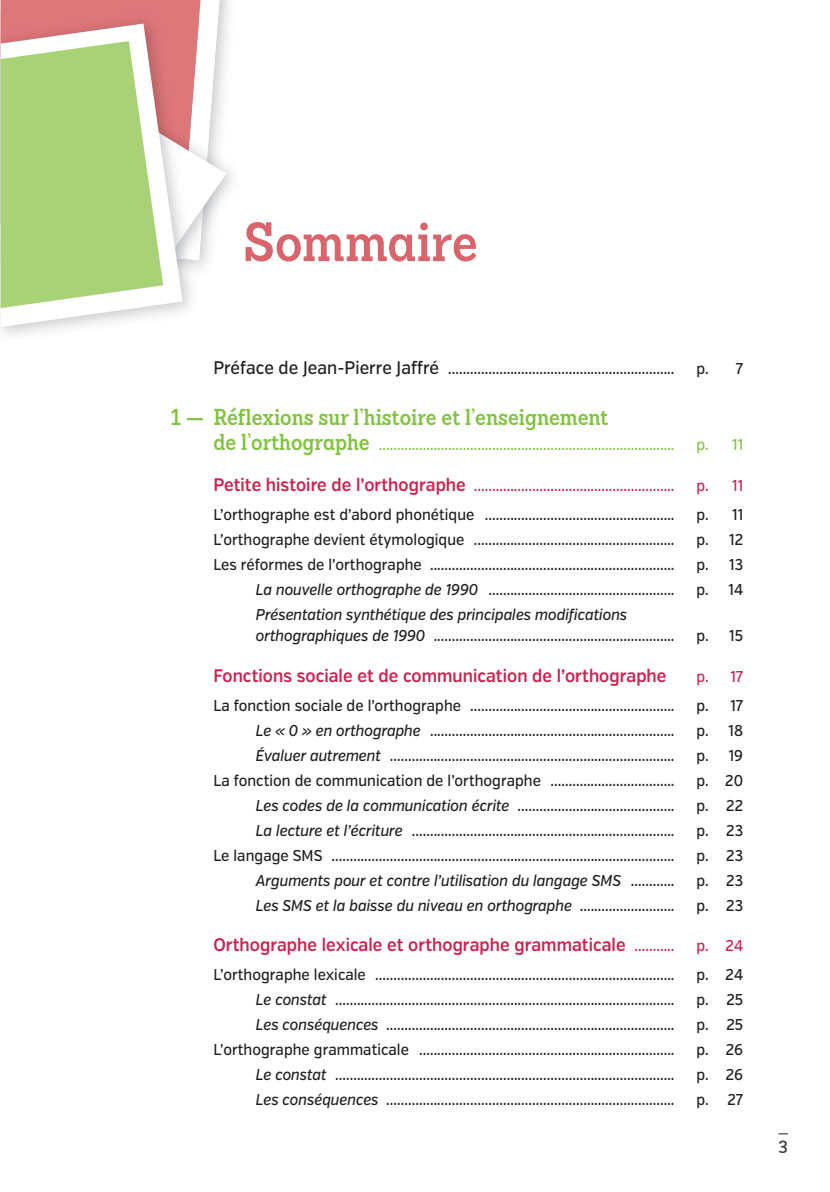
<style>
.page{position:relative;width:830px;height:1192px;background:#fff}
.page>*{position:absolute;margin:0;border:0;box-sizing:border-box;transform-origin:0 0}
.t1{font:600 condensed 54px "Sanchez";color:#da646c}
.t2{font:600 condensed 22.5px "Sanchez";color:#81c340}
.t3{font:600 18.15px "Verb";letter-spacing:.005em;color:#d1204e;scale:.91 1}
.t4{font:18px "Kreon";color:#3e3e3f}
.t5{font:500 15.6px "Verb";letter-spacing:.005em;color:#231f20;scale:.91 1}
.t6{font:italic 500 15.6px/20.7px "Verb";letter-spacing:-.005em;color:#231f20;scale:.91 1}
.t7{font:500 15.6px "Verb";color:#81c340;scale:.91 1}
.t8{font:500 15.6px "Verb";color:#d1204e;scale:.91 1}
.s1{font-size:18.15px}
.s2{font-family:"Sanchez";font-weight:600;font-stretch:condensed;font-size:22.5px}
.s3{font-weight:600;font-size:18.15px}
.s4{font-style:italic}
.s5{font-style:normal}
.s6{font-weight:500;font-size:15.6px}
</style>
<div class="page">
<svg style="left:210px;top:0;width:11px;height:118px"></svg>
<div style="left:1px;top:0;width:200px;height:19px;background:#de777a"></div>
<svg style="left:199px;top:127px;width:27px;height:136px"></svg>
<img style="left:1px;top:13px;width:198px;height:108px">
<img style="left:182px;top:127px;width:17px;height:136px">
<svg style="left:1px;top:24px;width:181px;height:303px"></svg>
<svg style="left:1px;top:41px;width:162px;height:267px;background:#b4d588"></svg>
<h1 class="t1" style="left:243px;top:206px;width:236px">Sommaire</h1>
<p class="t5" style="left:213px;top:359px;width:508px"><span class="s1">Préface de Jean-Pierre Jaffré</span> ..............................................................</p>
<p class="t5" style="left:696px;top:359px;width:53px">p. 7</p>
<h2 class="t2" style="left:171px;top:402px;width:439px">1 — Réflexions sur l’histoire et l’enseignement</h2>
<p class="t7" style="left:213px;top:435px;width:508px"><span class="s2">de l’orthographe</span> .................................................................................</p>
<p class="t7" style="left:696px;top:435px;width:53px">p. 11</p>
<p class="t8" style="left:213px;top:476px;width:508px"><span class="s3">Petite histoire de l’orthographe</span> .......................................................</p>
<p class="t8" style="left:696px;top:476px;width:53px">p. 11</p>
<p class="t5" style="left:213px;top:505px;width:508px">L’orthographe est d’abord phonétique ....................................................</p>
<p class="t5" style="left:696px;top:505px;width:53px">p. 11</p>
<p class="t5" style="left:213px;top:530px;width:508px">L’orthographe devient étymologique .......................................................</p>
<p class="t5" style="left:696px;top:530px;width:53px">p. 12</p>
<p class="t5" style="left:213px;top:555px;width:508px">Les réformes de l’orthographe ...................................................................</p>
<p class="t5" style="left:696px;top:555px;width:53px">p. 13</p>
<p class="t5" style="left:256px;top:580px;width:461px"><span class="s4">La nouvelle orthographe de 1990</span> ...................................................</p>
<p class="t5" style="left:696px;top:580px;width:53px">p. 14</p>
<p class="t6" style="left:256px;top:604px;width:461px">Présentation synthétique des principales modifications orthographiques de 1990 <span class="s5">..................................................................</span></p>
<p class="t5" style="left:696px;top:626px;width:53px">p. 15</p>
<p class="t3" style="left:213px;top:664px;width:499px">Fonctions sociale et de communication de l’orthographe</p>
<p class="t8" style="left:696px;top:667px;width:53px">p. 17</p>
<p class="t5" style="left:213px;top:696px;width:508px">La fonction sociale de l’orthographe ........................................................</p>
<p class="t5" style="left:696px;top:696px;width:53px">p. 17</p>
<p class="t5" style="left:256px;top:721px;width:461px"><span class="s4">Le « 0 » en orthographe</span> ...................................................................</p>
<p class="t5" style="left:696px;top:721px;width:53px">p. 18</p>
<p class="t5" style="left:256px;top:746px;width:461px"><span class="s4">Évaluer autrement</span> ..............................................................................</p>
<p class="t5" style="left:696px;top:746px;width:53px">p. 19</p>
<p class="t5" style="left:213px;top:771px;width:508px">La fonction de communication de l’orthographe ..................................</p>
<p class="t5" style="left:696px;top:771px;width:53px">p. 20</p>
<p class="t5" style="left:256px;top:796px;width:461px"><span class="s4">Les codes de la communication écrite</span> ...........................................</p>
<p class="t5" style="left:696px;top:796px;width:53px">p. 22</p>
<p class="t5" style="left:256px;top:821px;width:461px"><span class="s4">La lecture et l’écriture</span> ........................................................................</p>
<p class="t5" style="left:696px;top:821px;width:53px">p. 23</p>
<p class="t5" style="left:213px;top:846px;width:508px">Le langage SMS ..............................................................................................</p>
<p class="t5" style="left:696px;top:846px;width:53px">p. 23</p>
<p class="t6" style="left:256px;top:870px;width:461px">Arguments pour et contre l’utilisation du langage SMS <span class="s5">............</span></p>
<p class="t5" style="left:696px;top:871px;width:53px">p. 23</p>
<p class="t6" style="left:256px;top:895px;width:461px">Les SMS et la baisse du niveau en orthographe <span class="s5">..........................</span></p>
<p class="t5" style="left:696px;top:896px;width:53px">p. 23</p>
<p class="t3" style="left:213px;top:934px;width:508px">Orthographe lexicale et orthographe grammaticale <span class="s6">...........</span></p>
<p class="t8" style="left:696px;top:936px;width:53px">p. 24</p>
<p class="t5" style="left:213px;top:965px;width:508px">L’orthographe lexicale ..................................................................................</p>
<p class="t5" style="left:696px;top:965px;width:53px">p. 24</p>
<p class="t5" style="left:256px;top:990px;width:461px"><span class="s4">Le constat</span> .............................................................................................</p>
<p class="t5" style="left:696px;top:990px;width:53px">p. 25</p>
<p class="t5" style="left:256px;top:1015px;width:461px"><span class="s4">Les conséquences</span> ...............................................................................</p>
<p class="t5" style="left:696px;top:1015px;width:53px">p. 25</p>
<p class="t5" style="left:213px;top:1040px;width:508px">L’orthographe grammaticale ......................................................................</p>
<p class="t5" style="left:696px;top:1040px;width:53px">p. 26</p>
<p class="t5" style="left:256px;top:1065px;width:461px"><span class="s4">Le constat</span> .............................................................................................</p>
<p class="t5" style="left:696px;top:1065px;width:53px">p. 26</p>
<p class="t5" style="left:256px;top:1090px;width:461px"><span class="s4">Les conséquences</span> ...............................................................................</p>
<p class="t5" style="left:696px;top:1090px;width:53px">p. 27</p>
<p class="t4" style="left:778px;top:1135px;width:11px">3</p>
</div>
